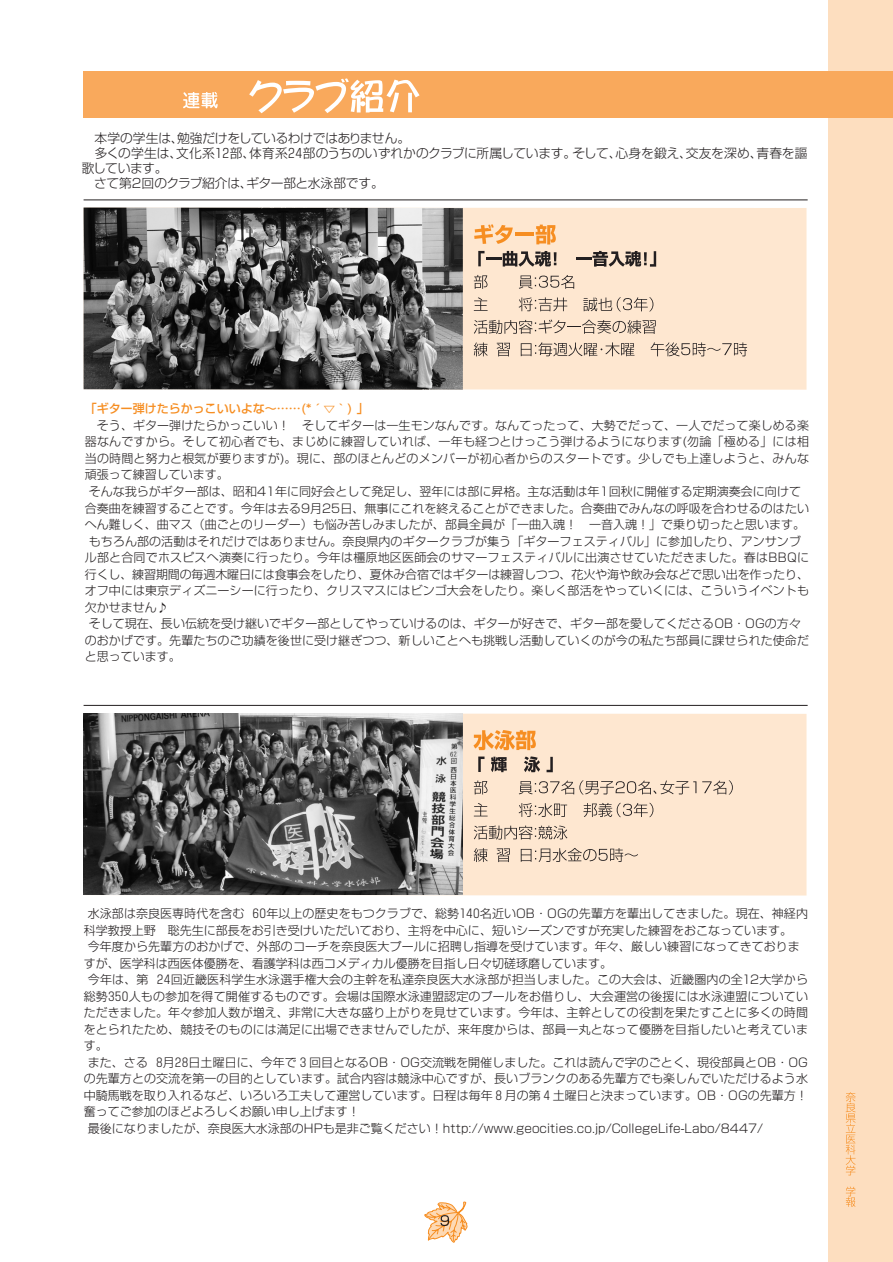
<style>
.page{position:relative;width:893px;height:1262px;background:#fff}
.page>*{position:absolute;margin:0;border:0;box-sizing:border-box;transform-origin:0 0}
.t1{font:300 12.75px/15px "Shin Go";letter-spacing:-.02em;color:#231f20}
.t2{font:300 12px "Shin Go";letter-spacing:.005em;color:#231f20}
.t3{font:500 12px "Shin Go";color:#f68e22}
</style>
<div class="page">
<svg style="left:424px;top:1201px;width:43px;height:41px"></svg>
<div style="left:84px;top:207px;width:722px;height:183px;background:#fee7d0"></div>
<div style="left:84px;top:713px;width:722px;height:182px;background:#fee7d0"></div>
<div style="left:828px;top:0;width:64px;height:1262px;background:#fddebf"></div>
<svg style="left:845px;top:1092px;width:10px;height:83px"></svg>
<svg style="left:845px;top:1186px;width:10px;height:20px"></svg>
<div style="left:84px;top:71px;width:808px;height:47px;background:#f9a95c"></div>
<svg style="left:474px;top:224px;width:39px;height:20px"></svg>
<hr style="left:515px;top:233px;width:19px;height:3px;background:#f68e22">
<svg style="left:535px;top:225px;width:21px;height:19px"></svg>
<svg style="left:478px;top:251px;width:6px;height:15px"></svg>
<hr style="left:486px;top:257px;width:15px;height:3px;background:#231f20">
<svg style="left:502px;top:251px;width:54px;height:15px"></svg>
<hr style="left:576px;top:257px;width:15px;height:3px;background:#231f20">
<svg style="left:592px;top:251px;width:64px;height:16px"></svg>
<svg style="left:474px;top:275px;width:13px;height:14px"></svg>
<svg style="left:519px;top:275px;width:55px;height:14px"></svg>
<svg style="left:474px;top:297px;width:13px;height:14px"></svg>
<svg style="left:518px;top:297px;width:49px;height:14px"></svg>
<svg style="left:583px;top:297px;width:70px;height:14px"></svg>
<svg style="left:474px;top:319px;width:181px;height:15px"></svg>
<svg style="left:474px;top:342px;width:13px;height:14px"></svg>
<svg style="left:496px;top:343px;width:14px;height:13px"></svg>
<svg style="left:520px;top:342px;width:114px;height:14px"></svg>
<svg style="left:650px;top:342px;width:97px;height:14px"></svg>
<img style="left:84px;top:207px;width:379px;height:183px">
<svg style="left:473px;top:730px;width:63px;height:20px"></svg>
<svg style="left:478px;top:756px;width:6px;height:16px"></svg>
<svg style="left:491px;top:756px;width:16px;height:16px"></svg>
<svg style="left:524px;top:756px;width:16px;height:16px"></svg>
<svg style="left:546px;top:757px;width:7px;height:15px"></svg>
<svg style="left:474px;top:780px;width:13px;height:14px"></svg>
<svg style="left:519px;top:780px;width:177px;height:14px"></svg>
<svg style="left:702px;top:780px;width:30px;height:14px"></svg>
<svg style="left:474px;top:803px;width:13px;height:13px"></svg>
<svg style="left:518px;top:803px;width:49px;height:14px"></svg>
<svg style="left:583px;top:803px;width:70px;height:14px"></svg>
<svg style="left:474px;top:825px;width:93px;height:14px"></svg>
<svg style="left:474px;top:848px;width:13px;height:14px"></svg>
<svg style="left:496px;top:848px;width:14px;height:14px"></svg>
<svg style="left:520px;top:848px;width:118px;height:14px"></svg>
<img style="left:84px;top:713px;width:378px;height:182px">
<hr style="left:84px;top:200px;width:723px;height:1px;background:#231f20">
<hr style="left:84px;top:705px;width:723px;height:1px;background:#231f20">
<svg style="left:249px;top:78px;width:170px;height:35px"></svg>
<svg style="left:183px;top:92px;width:35px;height:16px"></svg>
<p class="t1" style="left:82px;top:132px;width:727px">　本学の学生は、勉強だけをしているわけではありません。<br>　多くの学生は、文化系１２部、体育系２４部のうちのいずれかのクラブに所属しています。そして、心身を鍛え、交友を深め、青春を謳歌しています。<br>　さて第2回のクラブ紹介は、ギター部と水泳部です。</p>
<p class="t3" style="left:85px;top:404px;width:285px">「ギター弾けたらかっこいいよな～……(*´▽｀) 」</p>
<p class="t2" style="left:85px;top:421px;width:725px">　そう、ギター弾けたらかっこいい！　そしてギターは一生モンなんです。なんてったって、大勢でだって、一人でだって楽しめる楽</p>
<p class="t2" style="left:85px;top:437px;width:725px">器なんですから。そして初心者でも、まじめに練習していれば、一年も経つとけっこう弾けるようになります(勿論「極める」には相</p>
<p class="t2" style="left:85px;top:454px;width:725px">当の時間と努力と根気が要りますが)。現に、部のほとんどのメンバーが初心者からのスタートです。少しでも上達しようと、みんな</p>
<p class="t2" style="left:85px;top:470px;width:145px">頑張って練習しています。</p>
<p class="t2" style="left:89px;top:487px;width:713px">そんな我らがギター部は、昭和41年に同好会として発足し、翌年には部に昇格。主な活動は年1回秋に開催する定期演奏会に向けて</p>
<p class="t2" style="left:85px;top:503px;width:725px">合奏曲を練習することです。今年は去る9月25日、無事にこれを終えることができました。合奏曲でみんなの呼吸を合わせるのはたい</p>
<p class="t2" style="left:85px;top:520px;width:722px">へん難しく、曲マス（曲ごとのリーダー）も悩み苦しみましたが、部員全員が「一曲入魂！　一音入魂！」で乗り切ったと思います。</p>
<p class="t2" style="left:89px;top:536px;width:713px">もちろん部の活動はそれだけではありません。奈良県内のギタークラブが集う「ギターフェスティバル」に参加したり、アンサンブ</p>
<p class="t2" style="left:85px;top:553px;width:725px">ル部と合同でホスピスへ演奏に行ったり。今年は橿原地区医師会のサマーフェスティバルに出演させていただきました。春はBBQに</p>
<p class="t2" style="left:85px;top:569px;width:725px">行くし、練習期間の毎週木曜日には食事会をしたり、夏休み合宿ではギターは練習しつつ、花火や海や飲み会などで思い出を作ったり、</p>
<p class="t2" style="left:85px;top:586px;width:725px">オフ中には東京ディズニーシーに行ったり、クリスマスにはビンゴ大会をしたり。楽しく部活をやっていくには、こういうイベントも</p>
<p class="t2" style="left:85px;top:602px;width:85px">欠かせません♪</p>
<p class="t2" style="left:89px;top:619px;width:713px">そして現在、長い伝統を受け継いでギター部としてやっていけるのは、ギターが好きで、ギター部を愛してくださるOB・OGの方々</p>
<p class="t2" style="left:85px;top:635px;width:725px">のおかげです。先輩たちのご功績を後世に受け継ぎつつ、新しいことへも挑戦し活動していくのが今の私たち部員に課せられた使命だ</p>
<p class="t2" style="left:85px;top:652px;width:97px">と思っています。</p>
<p class="t2" style="left:88px;top:909px;width:721px">水泳部は奈良医専時代を含む６０年以上の歴史をもつクラブで、総勢１４０名近いOB・OGの先輩方を輩出してきました。現在、神経内</p>
<p class="t2" style="left:84px;top:925px;width:709px">科学教授上野　聡先生に部長をお引き受けいただいており、主将を中心に、短いシーズンですが充実した練習をおこなっています。</p>
<p class="t2" style="left:88px;top:942px;width:713px">今年度から先輩方のおかげで、外部のコーチを奈良医大プールに招聘し指導を受けています。年々、厳しい練習になってきておりま</p>
<p class="t2" style="left:84px;top:958px;width:529px">すが、医学科は西医体優勝を、看護学科は西コメディカル優勝を目指し日々切磋琢磨しています。</p>
<p class="t2" style="left:88px;top:975px;width:721px">今年は、第２４回近畿医科学生水泳選手権大会の主幹を私達奈良医大水泳部が担当しました。この大会は、近畿圏内の全１2大学から</p>
<p class="t2" style="left:84px;top:991px;width:725px">総勢３５０人もの参加を得て開催するものです。会場は国際水泳連盟認定のプールをお借りし、大会運営の後援には水泳連盟についてい</p>
<p class="t2" style="left:84px;top:1008px;width:725px">ただきました。年々参加人数が増え、非常に大きな盛り上がりを見せています。今年は、主幹としての役割を果たすことに多くの時間</p>
<p class="t2" style="left:84px;top:1024px;width:725px">をとられたため、競技そのものには満足に出場できませんでしたが、来年度からは、部員一丸となって優勝を目指したいと考えていま</p>
<p class="t2" style="left:84px;top:1041px;width:25px">す。</p>
<p class="t2" style="left:88px;top:1057px;width:721px">また、さる８月２８日土曜日に、今年で３回目となるOB・OG交流戦を開催しました。これは読んで字のごとく、現役部員とOB・OG</p>
<p class="t2" style="left:84px;top:1074px;width:725px">の先輩方との交流を第一の目的としています。試合内容は競泳中心ですが、長いブランクのある先輩方でも楽しんでいただけるよう水</p>
<p class="t2" style="left:84px;top:1090px;width:725px">中騎馬戦を取り入れるなど、いろいろ工夫して運営しています。日程は毎年８月の第４土曜日と決まっています。OB・OGの先輩方！</p>
<p class="t2" style="left:84px;top:1107px;width:277px">奮ってご参加のほどよろしくお願い申し上げます！</p>
<p class="t2" style="left:88px;top:1123px;width:677px">最後になりましたが、奈良医大水泳部のHPも是非ご覧ください！http://www.geocities.co.jp/CollegeLife-Labo/8447/</p>
</div>
